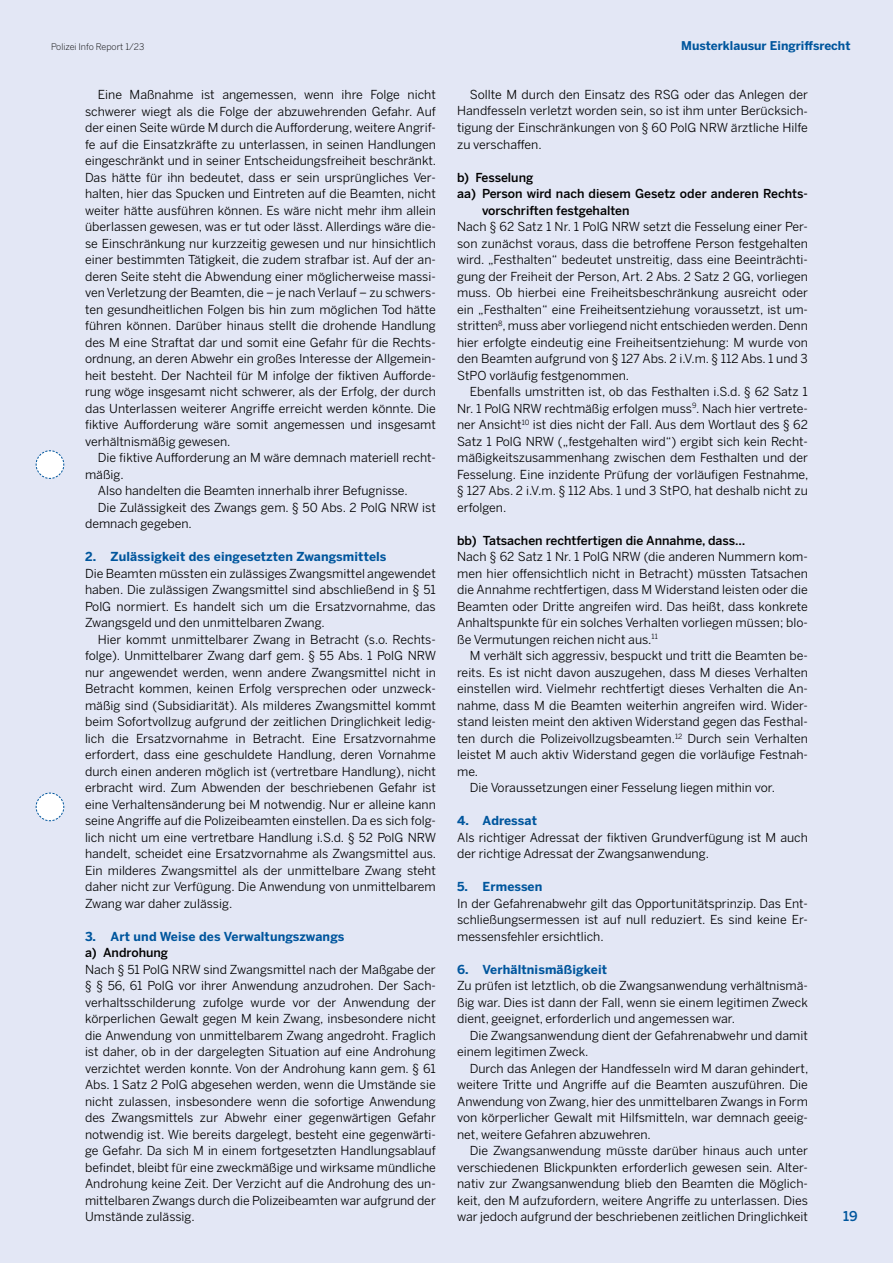
<style>
.page{position:relative;width:893px;height:1263px;background:#e3e7f5}
.page>*{position:absolute;margin:0;border:0;box-sizing:border-box;transform-origin:0 0}
.t1{font:500 13.5px "Benton Sans";color:#00569d}
.t2{font:12.3px/16.5px "Benton Sans";color:#000;text-align:justify}
.t3{font:500 12.3px "Benton Sans";color:#000}
.t4{font:700 12.3px "Benton Sans";letter-spacing:.01em;color:#00569d}
.t5{font:700 12px "Benton Sans";color:#00569d}
.t6{font:300 9px "Benton Sans";color:#000}
</style>
<div class="page">
<svg style="left:35px;top:792px;width:30px;height:29px"></svg>
<svg style="left:35px;top:450px;width:30px;height:29px"></svg>
<p class="t6" style="left:51px;top:41px;width:95px">Polizei Info Report 1/23</p>
<p class="t2" style="left:85px;top:86px;width:353px;text-indent:13px">Eine Maßnahme ist angemessen, wenn ihre Folge nicht schwerer wiegt als die Folge der abzuwehrenden Gefahr. Auf der einen Seite würde M durch die Aufforderung, weitere Angrif&shy;fe auf die Einsatzkräfte zu unterlassen, in seinen Handlungen eingeschränkt und in seiner Entscheidungsfreiheit beschränkt.<br>Das hätte für ihn bedeutet, dass er sein ursprüngliches Ver&shy;halten, hier das Spucken und Eintreten auf die Beamten, nicht weiter hätte ausführen können. Es wäre nicht mehr ihm allein überlassen gewesen, was er tut oder lässt. Allerdings wäre die&shy;se Einschränkung nur kurzzeitig gewesen und nur hinsichtlich einer bestimmten Tätigkeit, die zudem strafbar ist. Auf der an&shy;deren Seite steht die Abwendung einer möglicherweise massi&shy;ven Verletzung der Beamten, die – je nach Verlauf – zu schwers&shy;ten gesundheitlichen Folgen bis hin zum möglichen Tod hätte führen können. Darüber hinaus stellt die drohende Handlung des M eine Straftat dar und somit eine Gefahr für die Rechts&shy;ordnung, an deren Abwehr ein großes Interesse der Allgemein&shy;heit besteht. Der Nachteil für M infolge der fiktiven Aufforde&shy;rung wöge insgesamt nicht schwerer, als der Erfolg, der durch das Unterlassen weiterer Angriffe erreicht werden könnte. Die fiktive Aufforderung wäre somit angemessen und insgesamt verhältnismäßig gewesen.</p>
<p class="t2" style="left:98px;top:449px;width:340px">Die fiktive Aufforderung an M wäre demnach materiell recht-</p>
<p class="t2" style="left:85px;top:466px;width:40px">mäßig.</p>
<p class="t2" style="left:98px;top:482px;width:311px">Also handelten die Beamten innerhalb ihrer Befugnisse.</p>
<p class="t2" style="left:98px;top:499px;width:340px">Die Zulässigkeit des Zwangs gem. § 50 Abs. 2 PolG NRW ist</p>
<p class="t2" style="left:85px;top:515px;width:108px">demnach gegeben.</p>
<p class="t4" style="left:85px;top:549px;width:303px">2. Zulässigkeit des eingesetzten Zwangsmittels</p>
<p class="t2" style="left:85px;top:565px;width:352px">Die Beamten müssten ein zulässiges Zwangsmittel angewendet haben. Die zulässigen Zwangsmittel sind abschließend in § 51<br>PolG normiert. Es handelt sich um die Ersatzvornahme, das Zwangsgeld und den unmittelbaren Zwang.</p>
<p class="t2" style="left:85px;top:631px;width:353px;text-indent:13px">Hier kommt unmittelbarer Zwang in Betracht (s.o. Rechts&shy;folge). Unmittelbarer Zwang darf gem. § 55 Abs. 1 PolG NRW nur angewendet werden, wenn andere Zwangsmittel nicht in Betracht kommen, keinen Erfolg versprechen oder unzweck&shy;mäßig sind (Subsidiarität). Als milderes Zwangsmittel kommt beim Sofortvollzug aufgrund der zeitlichen Dringlichkeit ledig&shy;lich die Ersatzvornahme in Betracht. Eine Ersatzvornahme erfordert, dass eine geschuldete Handlung, deren Vornahme durch einen anderen möglich ist (vertretbare Handlung), nicht erbracht wird. Zum Abwenden der beschriebenen Gefahr ist eine Verhaltensänderung bei M notwendig. Nur er alleine kann seine Angriffe auf die Polizeibeamten einstellen. Da es sich folg&shy;lich nicht um eine vertretbare Handlung i.S.d. § 52 PolG NRW handelt, scheidet eine Ersatzvornahme als Zwangsmittel aus.<br>Ein milderes Zwangsmittel als der unmittelbare Zwang steht daher nicht zur Verfügung. Die Anwendung von unmittelbarem Zwang war daher zulässig.</p>
<p class="t4" style="left:85px;top:928px;width:261px">3. Art und Weise des Verwaltungszwangs</p>
<p class="t3" style="left:85px;top:945px;width:85px">a) Androhung</p>
<p class="t2" style="left:85px;top:961px;width:352px">Nach § 51 PolG NRW sind Zwangsmittel nach der Maßgabe der § § 56, 61 PolG vor ihrer Anwendung anzudrohen. Der Sach&shy;verhaltsschilderung zufolge wurde vor der Anwendung der körperlichen Gewalt gegen M kein Zwang, insbesondere nicht die Anwendung von unmittelbarem Zwang angedroht. Fraglich ist daher, ob in der dargelegten Situation auf eine Androhung verzichtet werden konnte. Von der Androhung kann gem. § 61<br>Abs. 1 Satz 2 PolG abgesehen werden, wenn die Umstände sie nicht zulassen, insbesondere wenn die sofortige Anwendung des Zwangsmittels zur Abwehr einer gegenwärtigen Gefahr notwendig ist. Wie bereits dargelegt, besteht eine gegenwärti&shy;ge Gefahr. Da sich M in einem fortgesetzten Handlungsablauf befindet, bleibt für eine zweckmäßige und wirksame mündliche Androhung keine Zeit. Der Verzicht auf die Androhung des un&shy;mittelbaren Zwangs durch die Polizeibeamten war aufgrund der Umstände zulässig.</p>
<p class="t5" style="left:681px;top:38px;width:171px">Musterklausur Eingriffsrecht</p>
<p class="t2" style="left:457px;top:86px;width:352px;text-indent:13px">Sollte M durch den Einsatz des RSG oder das Anlegen der Handfesseln verletzt worden sein, so ist ihm unter Berücksich&shy;tigung der Einschränkungen von § 60 PolG NRW ärztliche Hilfe zu verschaffen.</p>
<p class="t3" style="left:457px;top:169px;width:78px">b) Fesselung</p>
<p class="t3" style="left:457px;top:186px;width:352px">aa) Person wird nach diesem Gesetz oder anderen Rechts-</p>
<p class="t3" style="left:482px;top:202px;width:149px">vorschriften festgehalten</p>
<p class="t2" style="left:457px;top:218px;width:352px">Nach § 62 Satz 1 Nr. 1 PolG NRW setzt die Fesselung einer Per&shy;son zunächst voraus, dass die betroffene Person festgehalten wird. „Festhalten“ bedeutet unstreitig, dass eine Beeinträchti&shy;gung der Freiheit der Person, Art. 2 Abs. 2 Satz 2 GG, vorliegen muss. Ob hierbei eine Freiheitsbeschränkung ausreicht oder ein „Festhalten“ eine Freiheitsentziehung voraussetzt, ist um&shy;stritten<sup>8</sup>, muss aber vorliegend nicht entschieden werden. Denn hier erfolgte eindeutig eine Freiheitsentziehung: M wurde von den Beamten aufgrund von § 127 Abs. 2 i.V.m. § 112 Abs. 1 und 3<br>StPO vorläufig festgenommen.</p>
<p class="t2" style="left:457px;top:383px;width:353px;text-indent:13px">Ebenfalls umstritten ist, ob das Festhalten i.S.d. § 62 Satz 1<br>Nr. 1 PolG NRW rechtmäßig erfolgen muss<sup>9</sup>. Nach hier vertrete&shy;ner Ansicht<sup>10</sup> ist dies nicht der Fall. Aus dem Wortlaut des § 62<br>Satz 1 PolG NRW („festgehalten wird“) ergibt sich kein Recht&shy;mäßigkeitszusammenhang zwischen dem Festhalten und der Fesselung. Eine inzidente Prüfung der vorläufigen Festnahme, § 127 Abs. 2 i.V.m. § 112 Abs. 1 und 3 StPO, hat deshalb nicht zu erfolgen.</p>
<p class="t3" style="left:457px;top:532px;width:290px">bb) Tatsachen rechtfertigen die Annahme, dass…</p>
<p class="t2" style="left:457px;top:548px;width:352px">Nach § 62 Satz 1 Nr. 1 PolG NRW (die anderen Nummern kom&shy;men hier offensichtlich nicht in Betracht) müssten Tatsachen die Annahme rechtfertigen, dass M Widerstand leisten oder die Beamten oder Dritte angreifen wird. Das heißt, dass konkrete Anhaltspunkte für ein solches Verhalten vorliegen müssen; blo&shy;ße Vermutungen reichen nicht aus.<sup>11</sup></p>
<p class="t2" style="left:470px;top:647px;width:340px">M verhält sich aggressiv, bespuckt und tritt die Beamten be-</p>
<p class="t2" style="left:457px;top:664px;width:352px">reits. Es ist nicht davon auszugehen, dass M dieses Verhalten</p>
<p class="t2" style="left:457px;top:680px;width:352px">einstellen wird. Vielmehr rechtfertigt dieses Verhalten die An-</p>
<p class="t2" style="left:457px;top:697px;width:352px">nahme, dass M die Beamten weiterhin angreifen wird. Wider-</p>
<p class="t2" style="left:457px;top:713px;width:352px">stand leisten meint den aktiven Widerstand gegen das Festhal-</p>
<p class="t2" style="left:457px;top:730px;width:352px">ten durch die Polizeivollzugsbeamten.<sup>12</sup> Durch sein Verhalten</p>
<p class="t2" style="left:457px;top:746px;width:352px">leistet M auch aktiv Widerstand gegen die vorläufige Festnah-</p>
<p class="t2" style="left:457px;top:763px;width:22px">me.</p>
<p class="t2" style="left:470px;top:779px;width:307px">Die Voraussetzungen einer Fesselung liegen mithin vor.</p>
<p class="t4" style="left:457px;top:813px;width:81px">4. Adressat</p>
<p class="t2" style="left:457px;top:829px;width:352px">Als richtiger Adressat der fiktiven Grundverfügung ist M auch der richtige Adressat der Zwangsanwendung.</p>
<p class="t4" style="left:457px;top:879px;width:87px">5. Ermessen</p>
<p class="t2" style="left:457px;top:895px;width:352px">In der Gefahrenabwehr gilt das Opportunitätsprinzip. Das Ent&shy;schließungsermessen ist auf null reduziert. Es sind keine Er&shy;messensfehler ersichtlich.</p>
<p class="t4" style="left:457px;top:961px;width:151px">6. Verhältnismäßigkeit</p>
<p class="t2" style="left:457px;top:977px;width:352px">Zu prüfen ist letztlich, ob die Zwangsanwendung verhältnismä&shy;ßig war. Dies ist dann der Fall, wenn sie einem legitimen Zweck dient, geeignet, erforderlich und angemessen war.</p>
<p class="t2" style="left:457px;top:1027px;width:352px;text-indent:13px">Die Zwangsanwendung dient der Gefahrenabwehr und damit einem legitimen Zweck.</p>
<p class="t2" style="left:457px;top:1060px;width:353px;text-indent:13px">Durch das Anlegen der Handfesseln wird M daran gehindert, weitere Tritte und Angriffe auf die Beamten auszuführen. Die Anwendung von Zwang, hier des unmittelbaren Zwangs in Form von körperlicher Gewalt mit Hilfsmitteln, war demnach geeig&shy;net, weitere Gefahren abzuwehren.</p>
<p class="t2" style="left:457px;top:1142px;width:352px;text-indent:13px">Die Zwangsanwendung müsste darüber hinaus auch unter verschiedenen Blickpunkten erforderlich gewesen sein. Alter&shy;nativ zur Zwangsanwendung blieb den Beamten die Möglich&shy;keit, den M aufzufordern, weitere Angriffe zu unterlassen. Dies war jedoch aufgrund der beschriebenen zeitlichen Dringlichkeit</p>
<p class="t1" style="left:843px;top:1208px;width:16px">19</p>
</div>
